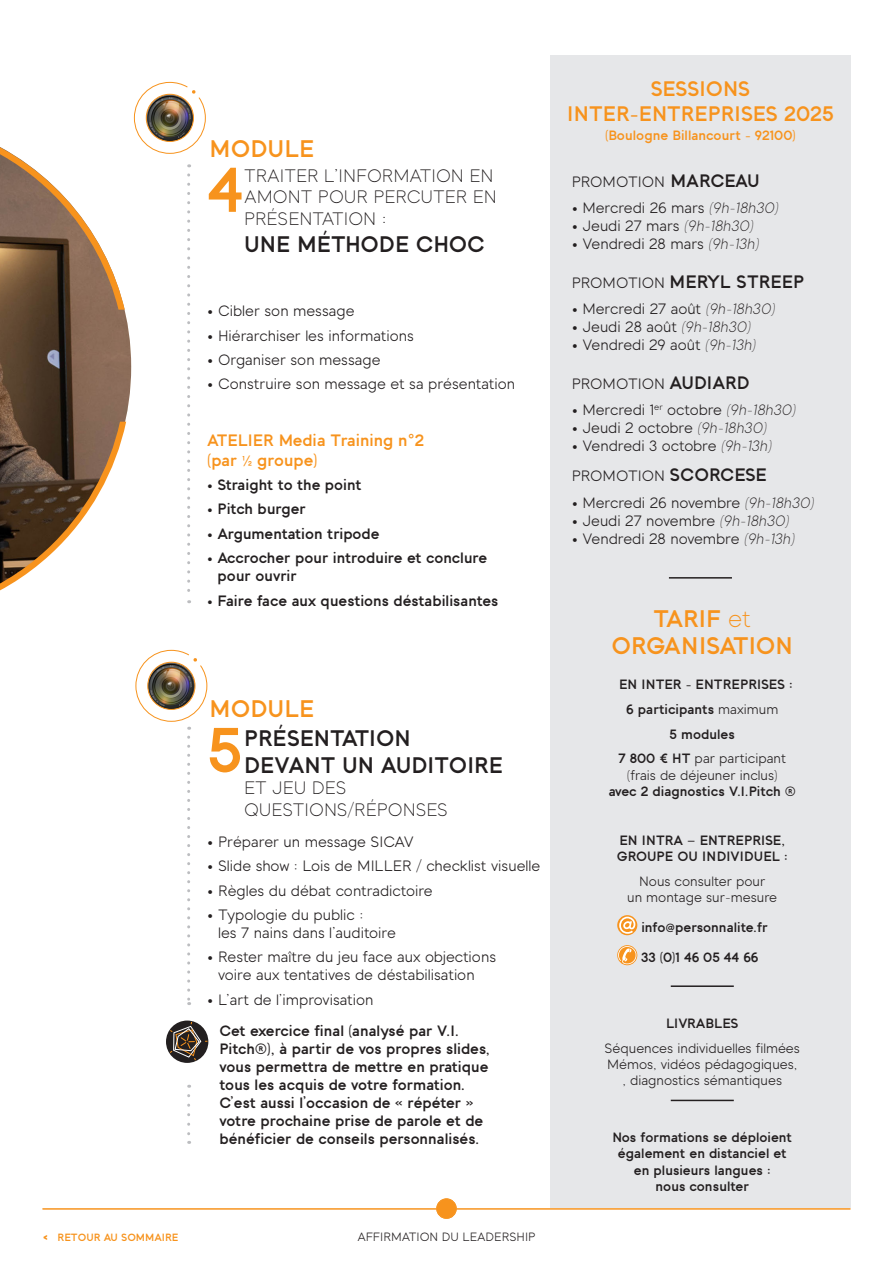
<style>
.page{position:relative;width:893px;height:1263px;background:#fff}
.page>*{position:absolute;margin:0;border:0;box-sizing:border-box;transform-origin:0 0}
.t1{font:700 63px "Toma Sans";color:#f7931d}
.t2{font:700 24px/27px "Toma Sans";color:#f7931d;text-align:center}
.t3{font:700 22.5px "Toma Sans";color:#231f20}
.t4{font:700 21px/25.2px "Toma Sans";color:#f7931d;text-align:center}
.t5{font:300 18px/21.6px "Toma Sans";color:#231f20}
.t6{font:700 18px "Toma Sans";color:#231f20}
.t7{font:700 16.5px/19.8px "Toma Sans";color:#f7931d}
.t8{font:15px/18px "Toma Sans";color:#231f20}
.t9{font:700 15px/18px "Toma Sans";color:#231f20}
.t10{font:700 13.5px/16.2px "Toma Sans";color:#231f20}
.t11{font:13.5px/16.2px "Toma Sans";color:#231f20;text-align:center}
.t12{font:700 13.5px "Toma Sans";color:#f7931d}
.t13{font:12px "Toma Sans";color:#231f20}
.t14{font:700 10.5px "Toma Sans";color:#f7931d}
.s1{font-family:"DIN2014";font-weight:800}
.s2{font-weight:700;font-size:18px}
.s3{font-weight:300;font-style:italic}
.s4{font-weight:400;font-size:15px}
.s5{font-weight:300}
.s6{font-weight:400}
.s7{font-weight:700}
</style>
<div class="page">
<div style="left:550px;top:55px;width:300px;height:1153px;background:#e6e7e9"></div>
<svg style="left:617px;top:915px;width:20px;height:20px"></svg>
<svg style="left:619px;top:917px;width:16px;height:17px"></svg>
<svg style="left:617px;top:945px;width:20px;height:20px"></svg>
<svg style="left:618px;top:946px;width:18px;height:18px"></svg>
<hr style="left:671px;top:985px;width:63px;height:2px;background:#231f20">
<hr style="left:671px;top:1100px;width:63px;height:1px;background:#231f20">
<svg style="left:187px;top:175px;width:3px;height:428px"></svg>
<svg style="left:187px;top:737px;width:3px;height:268px"></svg>
<svg style="left:133px;top:81px;width:73px;height:73px"></svg>
<img style="left:146px;top:94px;width:47px;height:47px;border-radius:22px">
<div style="left:146px;top:94px;width:48px;height:48px;border:1px solid #f7931d;border-radius:50%"></div>
<svg style="left:135px;top:649px;width:73px;height:81px"></svg>
<img style="left:148px;top:662px;width:47px;height:47px;border-radius:22px">
<div style="left:147px;top:662px;width:48px;height:48px;border:1px solid #f7931d;border-radius:50%"></div>
<img style="left:126px;top:317px;width:5px;height:105px">
<svg style="left:0;top:310px;width:126px;height:281px"></svg>
<svg style="left:0;top:147px;width:125px;height:163px"></svg>
<hr style="left:669px;top:577px;width:63px;height:2px;background:#231f20">
<svg style="left:187px;top:1095px;width:3px;height:49px"></svg>
<div style="left:166px;top:1020px;width:42px;height:43px;background:#231f20;border-radius:50%"></div>
<svg style="left:168px;top:1021px;width:39px;height:41px"></svg>
<hr style="left:43px;top:1208px;width:807px;height:1px;background:#f7931d">
<div style="left:436px;top:1198px;width:21px;height:21px;border:1px solid #f7931d;border-radius:50%"></div>
<div style="left:437px;top:1199px;width:19px;height:19px;background:#f7931d;border-radius:50%"></div>
<p class="t2" style="left:210px;top:132px;width:106px">MODULE</p>
<p class="t5" style="left:244px;top:163px;width:254px">TRAITER L’INFORMATION EN<br>AMONT POUR PERCUTER EN<br>PRÉSENTATION :</p>
<p class="t3" style="left:244px;top:225px;width:242px">UNE MÉTHODE CHOC</p>
<p class="t1" style="left:207px;top:137px;width:37px">4</p>
<p class="t8" style="left:207px;top:301px;width:149px">• Cibler son message</p>
<p class="t8" style="left:207px;top:325px;width:208px">• Hiérarchiser les informations</p>
<p class="t8" style="left:207px;top:349px;width:175px">• Organiser son message</p>
<p class="t8" style="left:207px;top:374px;width:309px">• Construire son message et sa présentation</p>
<p class="t7" style="left:207px;top:428px;width:218px">ATELIER Media Training n°2 (par ½ groupe)</p>
<p class="t9" style="left:207px;top:474px;width:156px">• Straight to the point</p>
<p class="t9" style="left:207px;top:498px;width:100px">• Pitch burger</p>
<p class="t9" style="left:207px;top:523px;width:174px">• Argumentation tripode</p>
<p class="t9" style="left:218px;top:547px;width:271px;text-indent:-10px">• Accrocher pour introduire et conclure pour ouvrir</p>
<p class="t9" style="left:207px;top:590px;width:293px">• Faire face aux questions déstabilisantes</p>
<p class="t2" style="left:210px;top:692px;width:106px">MODULE</p>
<p class="t3" style="left:244px;top:719px;width:168px">PRÉSENTATION</p>
<p class="t3" style="left:244px;top:746px;width:260px">DEVANT UN AUDITOIRE</p>
<p class="t5" style="left:244px;top:775px;width:104px">ET JEU DES</p>
<p class="t5" style="left:244px;top:797px;width:205px">QUESTIONS/RÉPONSES</p>
<p class="t1" style="left:207px;top:697px;width:37px">5</p>
<p class="t8" style="left:207px;top:831px;width:208px">• Préparer un message SICAV</p>
<p class="t8" style="left:207px;top:856px;width:335px">• Slide show : Lois de MILLER / checklist visuelle</p>
<p class="t8" style="left:207px;top:880px;width:227px">• Règles du débat contradictoire</p>
<p class="t8" style="left:218px;top:904px;width:179px;text-indent:-11px">• Typologie du public :<br>les 7 nains dans l’auditoire</p>
<p class="t8" style="left:218px;top:947px;width:279px;text-indent:-11px">• Rester maître du jeu face aux objections voire aux tentatives de déstabilisation</p>
<p class="t8" style="left:207px;top:989px;width:168px">• L’art de l’improvisation</p>
<p class="t9" style="left:219px;top:1020px;width:272px">Cet exercice final (analysé par V.I.<br>Pitch®), à partir de vos propres slides, vous permettra de mettre en pratique tous les acquis de votre formation.<br>C’est aussi l’occasion de « répéter » votre prochaine prise de parole et de bénéficier de conseils personnalisés.</p>
<p class="t14" style="left:43px;top:1229px;width:137px"><span class="s1">&lt;</span> RETOUR AU SOMMAIRE</p>
<p class="t13" style="left:357px;top:1227px;width:180px">AFFIRMATION DU LEADERSHIP</p>
<p class="t4" style="left:567px;top:74px;width:268px">SESSIONS<br>INTER-ENTREPRISES 2025</p>
<p class="t12" style="left:605px;top:124px;width:192px">(Boulogne Billancourt - 92100)</p>
<p class="t8" style="left:572px;top:171px;width:190px">PROMOTION <span class="s2">MARCEAU</span></p>
<p class="t8" style="left:572px;top:197px;width:209px">• Mercredi 26 mars <span class="s3">(9h-18h30)</span></p>
<p class="t8" style="left:572px;top:215px;width:184px">• Jeudi 27 mars <span class="s3">(9h-18h30)</span></p>
<p class="t8" style="left:572px;top:233px;width:189px">• Vendredi 28 mars <span class="s3">(9h-13h)</span></p>
<p class="t6" style="left:572px;top:266px;width:234px"><span class="s4">PROMOTION</span> MERYL STREEP</p>
<p class="t8" style="left:572px;top:298px;width:205px">• Mercredi 27 août <span class="s3">(9h-18h30)</span></p>
<p class="t8" style="left:572px;top:316px;width:181px">• Jeudi 28 août <span class="s3">(9h-18h30)</span></p>
<p class="t8" style="left:572px;top:334px;width:186px">• Vendredi 29 août <span class="s3">(9h-13h)</span></p>
<p class="t8" style="left:572px;top:373px;width:180px">PROMOTION <span class="s2">AUDIARD</span></p>
<p class="t8" style="left:572px;top:400px;width:226px">• Mercredi 1<sup>er</sup> octobre <span class="s3">(9h-18h30)</span></p>
<p class="t8" style="left:572px;top:418px;width:197px">• Jeudi 2 octobre <span class="s3">(9h-18h30)</span></p>
<p class="t8" style="left:572px;top:436px;width:202px">• Vendredi 3 octobre <span class="s3">(9h-13h)</span></p>
<p class="t8" style="left:572px;top:466px;width:197px">PROMOTION <span class="s2">SCORCESE</span></p>
<p class="t8" style="left:572px;top:492px;width:244px">• Mercredi 26 novembre <span class="s3">(9h-18h30)</span></p>
<p class="t8" style="left:572px;top:510px;width:219px">• Jeudi 27 novembre <span class="s3">(9h-18h30)</span></p>
<p class="t8" style="left:572px;top:528px;width:225px">• Vendredi 28 novembre <span class="s3">(9h-13h)</span></p>
<p class="t2" style="left:612px;top:602px;width:183px">TARIF <span class="s5">et<br></span>ORGANISATION</p>
<p class="t10" style="left:619px;top:675px;width:175px">EN INTER - ENTREPRISES :</p>
<p class="t10" style="left:626px;top:700px;width:154px">6 participants <span class="s6">maximum</span></p>
<p class="t10" style="left:670px;top:724px;width:67px">5 modules</p>
<p class="t11" style="left:609px;top:749px;width:189px"><span class="s7">7 800 € HT</span> par participant (frais de déjeuner inclus)<br><span class="s7">avec 2 diagnostics V.I.Pitch ®</span></p>
<p class="t10" style="left:617px;top:831px;width:172px">EN INTRA – ENTREPRISE,<br>GROUPE OU INDIVIDUEL :</p>
<p class="t11" style="left:627px;top:872px;width:151px">Nous consulter pour<br>un montage sur-mesure</p>
<p class="t10" style="left:641px;top:918px;width:128px">info@personnalite.fr</p>
<p class="t10" style="left:641px;top:948px;width:119px">33 (0)1 46 05 44 66</p>
<p class="t10" style="left:666px;top:1013px;width:74px">LIVRABLES</p>
<p class="t11" style="left:605px;top:1038px;width:197px">Séquences individuelles filmées</p>
<p class="t11" style="left:607px;top:1055px;width:192px">Mémos, vidéos pédagogiques,</p>
<p class="t11" style="left:622px;top:1071px;width:161px">, diagnostics sémantiques</p>
<p class="t10" style="left:613px;top:1128px;width:181px">Nos formations se déploient</p>
<p class="t10" style="left:618px;top:1144px;width:170px">également en distanciel et</p>
<p class="t10" style="left:634px;top:1160px;width:138px">en plusieurs langues :</p>
<p class="t10" style="left:655px;top:1176px;width:95px">nous consulter</p>
</div>
